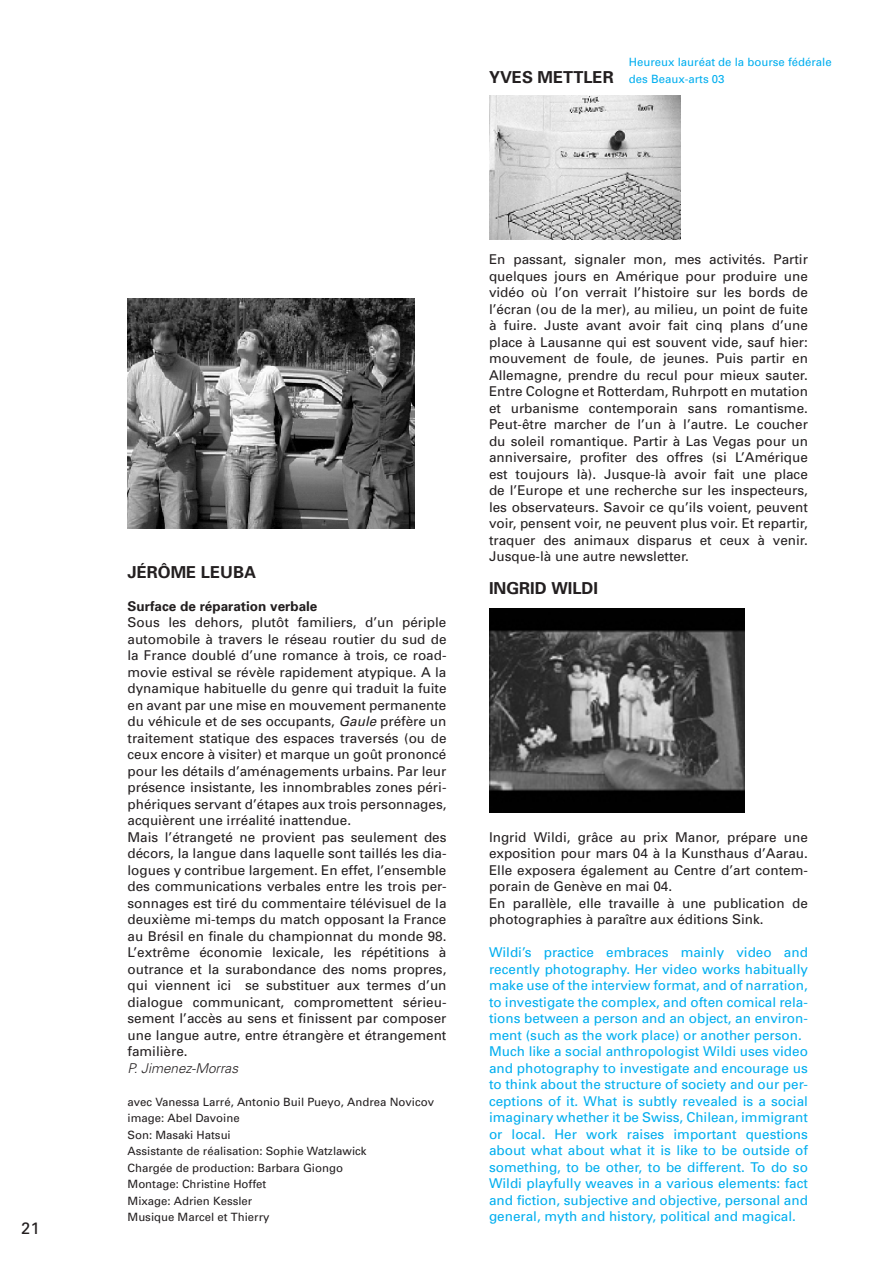
<style>
.page{position:relative;width:893px;height:1263px;background:#fff}
.page>*{position:absolute;margin:0;border:0;box-sizing:border-box;transform-origin:0 0}
.t1{font:700 16.5px "Univers";color:#231f20}
.t2{font:16.5px "Univers";color:#231f20}
.t3{font:13.5px/16.5px "Univers";color:#231f20;text-align:justify}
.t4{font:13.5px/16.5px "Univers";color:#00aeef;text-align:justify}
.t5{font:700 13.5px "Univers";color:#231f20}
.t6{font:italic 300 13.5px "Univers";color:#231f20}
.t7{font:11.4px "Univers";color:#231f20}
.t8{font:11.4px "Univers";color:#00aeef}
.s1{font-style:italic}
</style>
<div class="page">
<img style="left:128px;top:299px;width:287px;height:229px">
<img style="left:489px;top:609px;width:255px;height:204px">
<img style="left:489px;top:95px;width:191px;height:145px">
<p class="t2" style="left:21px;top:1218px;width:20px">21</p>
<p class="t1" style="left:489px;top:67px;width:126px">YVES METTLER</p>
<p class="t8" style="left:629px;top:55px;width:204px">Heureux lauréat de la bourse fédérale</p>
<p class="t8" style="left:629px;top:72px;width:97px">des Beaux-arts 03</p>
<p class="t1" style="left:128px;top:562px;width:130px">JÉRÔME LEUBA</p>
<p class="t5" style="left:128px;top:598px;width:191px">Surface de réparation verbale</p>
<p class="t3" style="left:128px;top:614px;width:320px">Sous les dehors, plutôt familiers, d’un périple automobile à travers le réseau routier du sud de la France doublé d’une romance à trois, ce road&shy;movie estival se révèle rapidement atypique. A la dynamique habituelle du genre qui traduit la fuite en avant par une mise en mouvement permanente du véhicule et de ses occupants, <span class="s1">Gaule</span> préfère un traitement statique des espaces traversés (ou de ceux encore à visiter) et marque un goût prononcé pour les détails d’aménagements urbains. Par leur présence insistante, les innombrables zones péri&shy;phériques servant d’étapes aux trois personnages, acquièrent une irréalité inattendue.</p>
<p class="t3" style="left:128px;top:829px;width:320px">Mais l’étrangeté ne provient pas seulement des décors, la langue dans laquelle sont taillés les dia&shy;logues y contribue largement. En effet, l’ensemble des communications verbales entre les trois per&shy;sonnages est tiré du commentaire télévisuel de la deuxième mi-temps du match opposant la France au Brésil en finale du championnat du monde 98.<br>L’extrême économie lexicale, les répétitions à outrance et la surabondance des noms propres, qui viennent ici se substituer aux termes d’un dialogue communicant, compromettent sérieu&shy;sement l’accès au sens et finissent par composer une langue autre, entre étrangère et étrangement familière.</p>
<p class="t6" style="left:128px;top:1060px;width:112px">P. Jimenez-Morras</p>
<p class="t7" style="left:128px;top:1095px;width:308px">avec Vanessa Larré, Antonio Buil Pueyo, Andrea Novicov</p>
<p class="t7" style="left:128px;top:1111px;width:114px">image: Abel Davoine</p>
<p class="t7" style="left:128px;top:1128px;width:105px">Son: Masaki Hatsui</p>
<p class="t7" style="left:128px;top:1144px;width:241px">Assistante de réalisation: Sophie Watzlawick</p>
<p class="t7" style="left:128px;top:1161px;width:217px">Chargée de production: Barbara Giongo</p>
<p class="t7" style="left:128px;top:1177px;width:140px">Montage: Christine Hoffet</p>
<p class="t7" style="left:128px;top:1194px;width:126px">Mixage: Adrien Kessler</p>
<p class="t7" style="left:128px;top:1210px;width:143px">Musique Marcel et Thierry</p>
<p class="t3" style="left:489px;top:251px;width:320px">En passant, signaler mon, mes activités. Partir quelques jours en Amérique pour produire une vidéo où l’on verrait l’histoire sur les bords de l’écran (ou de la mer), au milieu, un point de fuite à fuire. Juste avant avoir fait cinq plans d’une place à Lausanne qui est souvent vide, sauf hier: mouvement de foule, de jeunes. Puis partir en Allemagne, prendre du recul pour mieux sauter.<br>Entre Cologne et Rotterdam, Ruhrpott en mutation et urbanisme contemporain sans romantisme.<br>Peut-être marcher de l’un à l’autre. Le coucher du soleil romantique. Partir à Las Vegas pour un anniversaire, profiter des offres (si L’Amérique est toujours là). Jusque-là avoir fait une place de l’Europe et une recherche sur les inspecteurs, les observateurs. Savoir ce qu’ils voient, peuvent voir, pensent voir, ne peuvent plus voir. Et repartir, traquer des animaux disparus et ceux à venir.<br>Jusque-là une autre newsletter.</p>
<p class="t1" style="left:489px;top:578px;width:111px">INGRID WILDI</p>
<p class="t3" style="left:489px;top:829px;width:320px">Ingrid Wildi, grâce au prix Manor, prépare une exposition pour mars 04 à la Kunsthaus d’Aarau.<br>Elle exposera également au Centre d’art contem&shy;porain de Genève en mai 04.</p>
<p class="t3" style="left:489px;top:895px;width:320px">En parallèle, elle travaille à une publication de photographies à paraître aux éditions Sink.</p>
<p class="t4" style="left:489px;top:944px;width:320px">Wildi’s practice embraces mainly video and recently photography. Her video works habitually make use of the interview format, and of narration, to investigate the complex, and often comical rela&shy;tions between a person and an object, an environ&shy;ment (such as the work place) or another person.</p>
<p class="t4" style="left:489px;top:1043px;width:320px">Much like a social anthropologist Wildi uses video and photography to investigate and encourage us to think about the structure of society and our per&shy;ceptions of it. What is subtly revealed is a social imaginary whether it be Swiss, Chilean, immigrant or local. Her work raises important questions about what about what it is like to be outside of something, to be other, to be different. To do so Wildi playfully weaves in a various elements: fact and fiction, subjective and objective, personal and general, myth and history, political and magical.</p>
</div>
